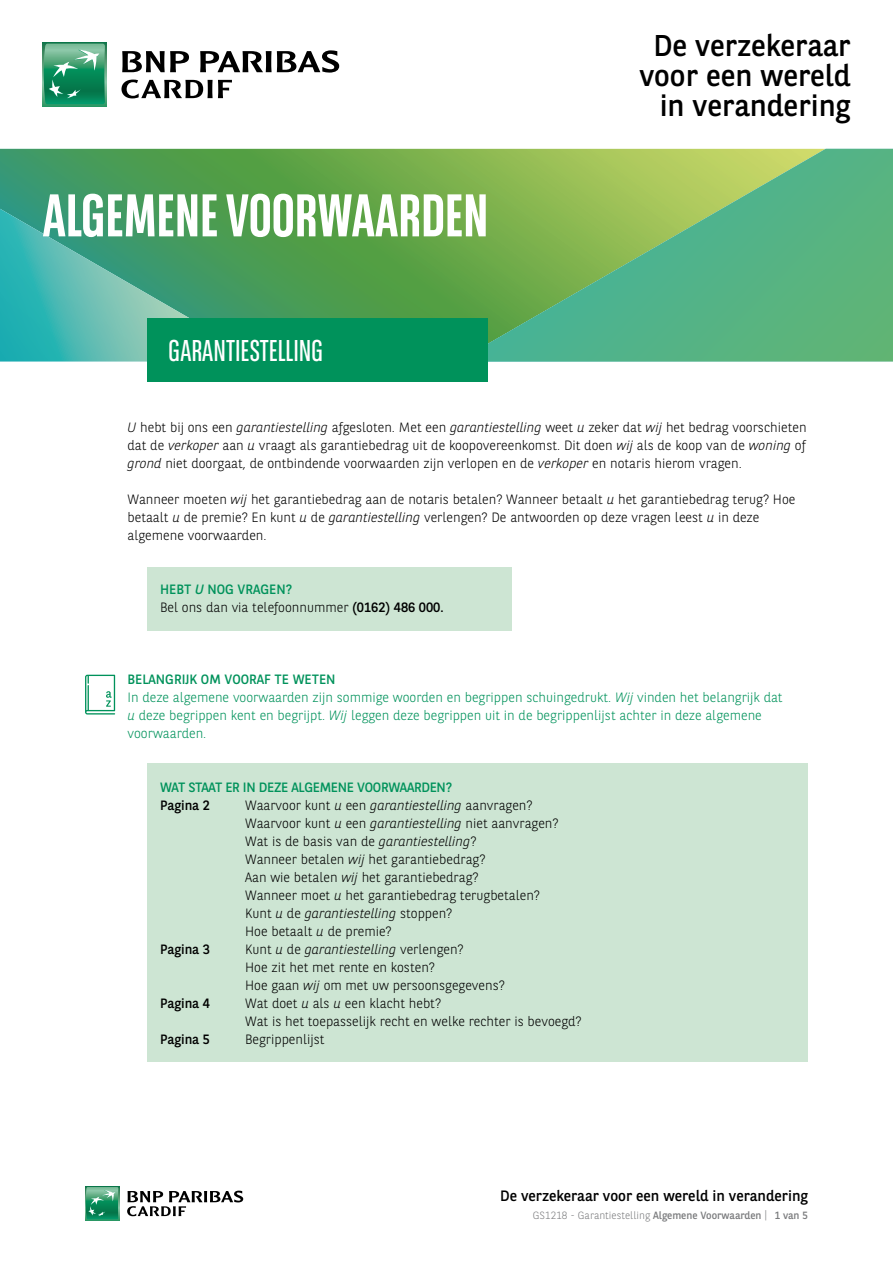
<style>
.page{position:relative;width:893px;height:1263px;background:#fff}
.page>*{position:absolute;margin:0;border:0;box-sizing:border-box;transform-origin:0 0}
.t1{font:700 60px "BNPP Sans Condensed";color:#fff}
.t2{font:30px "BNPP Sans";color:#000}
.t3{font:30px "BNPP Sans Condensed";color:#fff}
.t4{font:15px "BNPP Sans";color:#000}
.platte_tekst{font:300 13.5px/18px "BNPP Sans";color:#000}
.platte_tekst-2{font:300 13.5px/18px "BNPP Sans";color:#00925b}
.platte_tekst-3{font:italic 300 13.5px "BNPP Sans";color:#000}
.platte_tekst-4{font:13.5px "BNPP Sans";letter-spacing:-.02em;color:#00925b}
.platte_tekst-5{font:13.5px "BNPP Sans";color:#000}
.platte_tekst-6{font:13.5px "BNPP Sans";color:#00925b}
.t5{font:300 10.5px "BNPP Sans";color:#7b7c7e}
.s1{font-style:italic}
.s2{font-weight:400;color:#00925b}
.s3{font-weight:400;font-style:italic;color:#00925b}
.s4{font-weight:400}
.s5{font-style:normal}
</style>
<div class="page">
<svg style="left:85px;top:1186px;width:34px;height:34px"></svg>
<svg style="left:86px;top:1187px;width:32px;height:32px"></svg>
<svg style="left:127px;top:1190px;width:116px;height:26px"></svg>
<svg style="left:0;top:149px;width:457px;height:169px;background:#55a04c"></svg>
<svg style="left:0;top:201px;width:264px;height:160px;background:#47a889"></svg>
<svg style="left:457px;top:149px;width:436px;height:212px;background:#6db670"></svg>
<div style="left:43px;top:43px;width:63px;height:63px;background:#289a69"></div>
<svg style="left:44px;top:44px;width:61px;height:60px;background:#3da077"></svg>
<svg style="left:122px;top:51px;width:67px;height:21px"></svg>
<svg style="left:200px;top:50px;width:139px;height:23px"></svg>
<svg style="left:121px;top:80px;width:111px;height:18px"></svg>
<div style="left:147px;top:318px;width:340px;height:64px;background:#00925b"></div>
<div style="left:147px;top:567px;width:365px;height:63px;background:#cde5d3"></div>
<div style="left:147px;top:763px;width:661px;height:299px;background:#cde5d3"></div>
<svg style="left:85px;top:675px;width:30px;height:39px"></svg>
<p class="t1" style="left:43px;top:181px;width:447px">ALGEMENE VOORWAARDEN</p>
<p class="t3" style="left:169px;top:332px;width:156px">GARANTIESTELLING</p>
<p class="t2" style="left:653px;top:25px;width:199px">De verzekeraar</p>
<p class="t2" style="left:639px;top:55px;width:213px">voor een wereld</p>
<p class="t2" style="left:660px;top:85px;width:192px">in verandering</p>
<p class="platte_tekst" style="left:128px;top:418px;width:680px;text-align:justify"><span class="s1">U</span> hebt bij ons een <span class="s1">garantiestelling</span> afgesloten. Met een <span class="s1">garantiestelling</span> weet <span class="s1">u</span> zeker dat <span class="s1">wij</span> het bedrag voorschieten dat de <span class="s1">verkoper</span> aan <span class="s1">u</span> vraagt als garantiebedrag uit de koopovereenkomst. Dit doen <span class="s1">wij</span> als de koop van de <span class="s1">woning</span> of <span class="s1">grond</span> niet doorgaat, de ontbindende voorwaarden zijn verlopen en de <span class="s1">verkoper</span> en notaris hierom vragen.</p>
<p class="platte_tekst" style="left:128px;top:490px;width:669px">Wanneer moeten <span class="s1">wij</span> het garantiebedrag aan de notaris betalen? Wanneer betaalt <span class="s1">u</span> het garantiebedrag terug? Hoe betaalt <span class="s1">u</span> de premie? En kunt <span class="s1">u</span> de <span class="s1">garantiestelling</span> verlengen? De antwoorden op deze vragen leest <span class="s1">u</span> in deze algemene voorwaarden.</p>
<p class="platte_tekst" style="left:160px;top:580px;width:285px"><span class="s2">HEBT</span> <span class="s3">U</span> <span class="s2">NOG VRAGEN?<br></span>Bel ons dan via telefoonnummer <span class="s4">(0162) 486 000.</span></p>
<p class="platte_tekst-6" style="left:128px;top:670px;width:209px">BELANGRIJK OM VOORAF TE WETEN</p>
<p class="platte_tekst-2" style="left:128px;top:688px;width:657px">In deze algemene voorwaarden zijn sommige woorden en begrippen schuingedrukt. <span class="s1">Wij</span> vinden het belangrijk dat <span class="s1">u</span> deze begrippen kent en begrijpt. <span class="s1">Wij</span> leggen deze begrippen uit in de begrippenlijst achter in deze algemene voorwaarden.</p>
<p class="platte_tekst-4" style="left:160px;top:778px;width:294px">WAT STAAT ER IN DEZE ALGEMENE VOORWAARDEN?</p>
<p class="platte_tekst-5" style="left:160px;top:796px;width:51px">Pagina 2</p>
<p class="platte_tekst" style="left:245px;top:796px;width:289px">Waarvoor kunt <span class="s1">u</span> een <span class="s1">garantiestelling</span> aanvragen?</p>
<p class="platte_tekst" style="left:245px;top:814px;width:315px">Waarvoor kunt <span class="s1">u</span> een <span class="s1">garantiestelling</span> niet aanvragen?</p>
<p class="platte_tekst" style="left:245px;top:832px;width:233px">Wat is de basis van de <span class="s1">garantiestelling</span>?</p>
<p class="platte_tekst" style="left:245px;top:850px;width:242px">Wanneer betalen <span class="s1">wij</span> het garantiebedrag?</p>
<p class="platte_tekst" style="left:245px;top:868px;width:235px">Aan wie betalen <span class="s1">wij</span> het garantiebedrag?</p>
<p class="platte_tekst" style="left:245px;top:886px;width:296px">Wanneer moet <span class="s1">u</span> het garantiebedrag terugbetalen?</p>
<p class="platte_tekst-3" style="left:245px;top:904px;width:209px"><span class="s5">Kunt</span> u <span class="s5">de</span> garantiestelling <span class="s5">stoppen?</span></p>
<p class="platte_tekst" style="left:245px;top:922px;width:148px">Hoe betaalt <span class="s1">u</span> de premie?</p>
<p class="platte_tekst-5" style="left:160px;top:940px;width:51px">Pagina 3</p>
<p class="platte_tekst-3" style="left:245px;top:940px;width:220px"><span class="s5">Kunt</span> u <span class="s5">de</span> garantiestelling <span class="s5">verlengen?</span></p>
<p class="platte_tekst" style="left:245px;top:958px;width:191px">Hoe zit het met rente en kosten?</p>
<p class="platte_tekst" style="left:245px;top:976px;width:261px">Hoe gaan <span class="s1">wij</span> om met uw persoonsgegevens?</p>
<p class="platte_tekst-5" style="left:160px;top:994px;width:51px">Pagina 4</p>
<p class="platte_tekst" style="left:245px;top:994px;width:197px">Wat doet <span class="s1">u</span> als <span class="s1">u</span> een klacht hebt?</p>
<p class="platte_tekst" style="left:245px;top:1012px;width:338px">Wat is het toepasselijk recht en welke rechter is bevoegd?</p>
<p class="platte_tekst-5" style="left:160px;top:1030px;width:51px">Pagina 5</p>
<p class="platte_tekst" style="left:245px;top:1030px;width:81px">Begrippenlijst</p>
<p class="t4" style="left:500px;top:1185px;width:309px">De verzekeraar voor een wereld in verandering</p>
<p class="t5" style="left:533px;top:1208px;width:277px">GS1218 - Garantiestelling <span class="s4">Algemene Voorwaarden</span> | <span class="s4">1 van 5</span></p>
</div>
